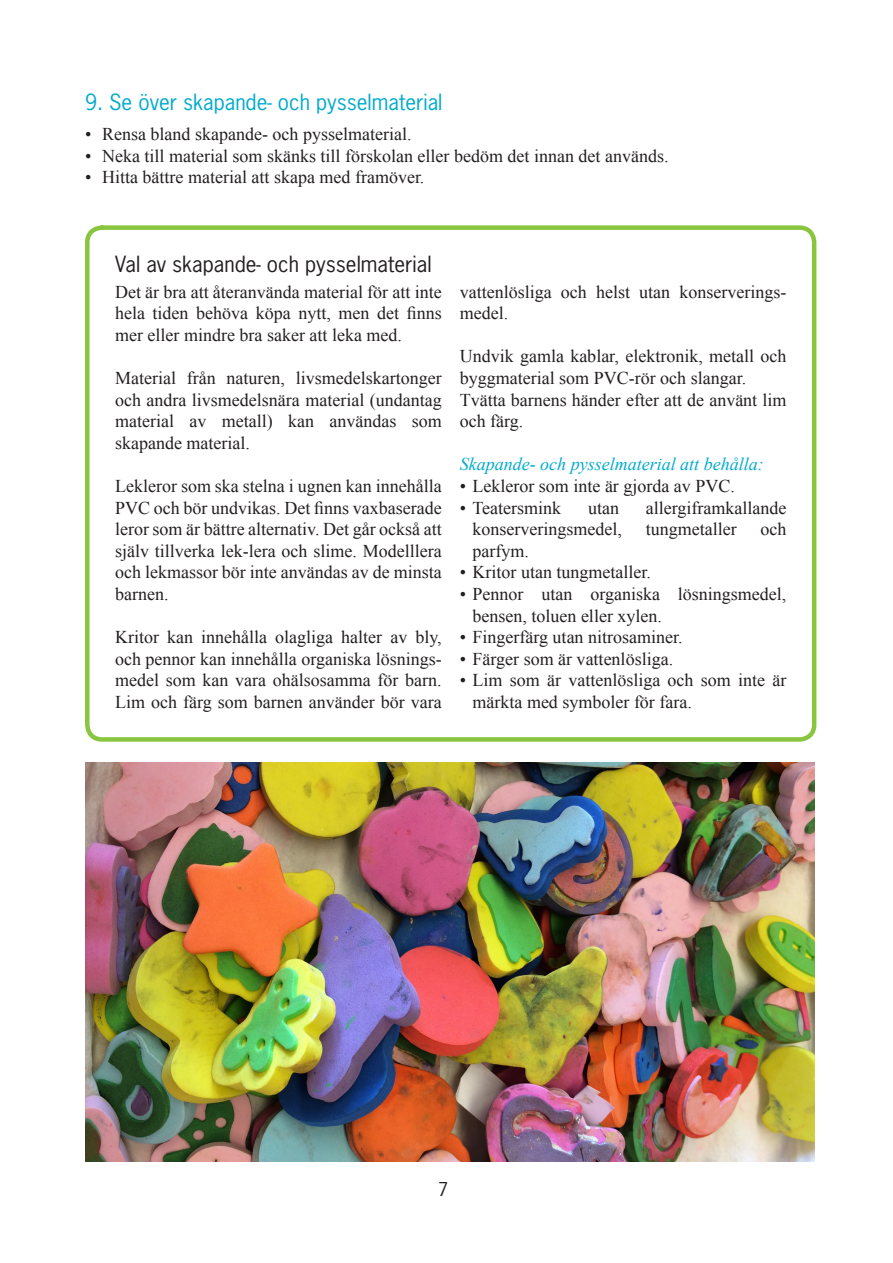
<style>
.page{position:relative;width:893px;height:1263px;background:#fff}
.page>*{position:absolute;margin:0;border:0;box-sizing:border-box;transform-origin:0 0}
.Rubrik_3{font:21px "News Gothic Std";color:#00abcd}
.Rubrik_ruta{font:21px "News Gothic Std";color:#231f20}
.Brödtext_ruta{font:18px/21.6px "Times New Roman";color:#231f20}
.Kursiv_blå{font:italic 18px "Times New Roman";color:#00abcd}
.t1{font:18px "News Gothic Std";color:#231f20}
</style>
<div class="page">
<div style="left:85px;top:225px;width:731px;height:517px;border:4px solid #89c53f;border-radius:15px"></div>
<img style="left:85px;top:762px;width:729px;height:400px">
<p class="Rubrik_3" style="left:85px;top:88px;width:359px">9. Se över skapande- och pysselmaterial</p>
<p class="Brödtext_ruta" style="left:85px;top:123px;width:328px">• Rensa bland skapande- och pysselmaterial.</p>
<p class="Brödtext_ruta" style="left:85px;top:144px;width:585px">• Neka till material som skänks till förskolan eller bedöm det innan det används.</p>
<p class="Brödtext_ruta" style="left:85px;top:166px;width:341px">• Hitta bättre material att skapa med framöver.</p>
<p class="Rubrik_ruta" style="left:115px;top:250px;width:318px">Val av skapande- och pysselmaterial</p>
<p class="Brödtext_ruta" style="left:115px;top:280px;width:328px;text-align:justify">Det är bra att återanvända material för att inte hela tiden behöva köpa nytt, men det finns mer eller mindre bra saker att leka med.</p>
<p class="Brödtext_ruta" style="left:115px;top:367px;width:328px;text-align:justify">Material från naturen, livsmedelskartonger och andra livsmedelsnära material (undantag material av metall) kan användas som skapande material.</p>
<p class="Brödtext_ruta" style="left:115px;top:475px;width:328px;text-align:justify">Lekleror som ska stelna i ugnen kan innehålla PVC och bör undvikas. Det finns vaxbaserade leror som är bättre alternativ. Det går också att själv tillverka lek-lera och slime. Modelllera och lekmassor bör inte användas av de minsta barnen.</p>
<p class="Brödtext_ruta" style="left:115px;top:626px;width:328px;text-align:justify">Kritor kan innehålla olagliga halter av bly, och pennor kan innehålla organiska lösnings&shy;medel som kan vara ohälsosamma för barn.<br>Lim och färg som barnen använder bör vara</p>
<p class="Brödtext_ruta" style="left:460px;top:280px;width:328px">vattenlösliga och helst utan konserverings&shy;medel.</p>
<p class="Brödtext_ruta" style="left:460px;top:345px;width:328px">Undvik gamla kablar, elektronik, metall och byggmaterial som PVC-rör och slangar.</p>
<p class="Brödtext_ruta" style="left:460px;top:388px;width:328px">Tvätta barnens händer efter att de använt lim och färg.</p>
<p class="Kursiv_blå" style="left:460px;top:452px;width:305px">Skapande- och pysselmaterial att behålla:</p>
<p class="Brödtext_ruta" style="left:460px;top:475px;width:277px">• Lekleror som inte är gjorda av PVC.</p>
<p class="Brödtext_ruta" style="left:460px;top:496px;width:103px">• Teatersmink</p>
<p class="Brödtext_ruta" style="left:588px;top:496px;width:32px">utan</p>
<p class="Brödtext_ruta" style="left:646px;top:496px;width:142px">allergiframkallande</p>
<p class="Brödtext_ruta" style="left:472px;top:518px;width:151px">konserveringsmedel,</p>
<p class="Brödtext_ruta" style="left:646px;top:518px;width:92px">tungmetaller</p>
<p class="Brödtext_ruta" style="left:760px;top:518px;width:27px">och</p>
<p class="Brödtext_ruta" style="left:472px;top:540px;width:58px">parfym.</p>
<p class="Brödtext_ruta" style="left:460px;top:561px;width:193px">• Kritor utan tungmetaller.</p>
<p class="Brödtext_ruta" style="left:472px;top:583px;width:315px;text-indent:-13px">• Pennor utan organiska lösningsmedel, bensen, toluen eller xylen.</p>
<p class="Brödtext_ruta" style="left:460px;top:626px;width:224px">• Fingerfärg utan nitrosaminer.</p>
<p class="Brödtext_ruta" style="left:460px;top:648px;width:215px">• Färger som är vattenlösliga.</p>
<p class="Brödtext_ruta" style="left:472px;top:669px;width:315px;text-indent:-13px">• Lim som är vattenlösliga och som inte är märkta med symboler för fara.</p>
<p class="t1" style="left:438px;top:1178px;width:12px">7</p>
</div>
